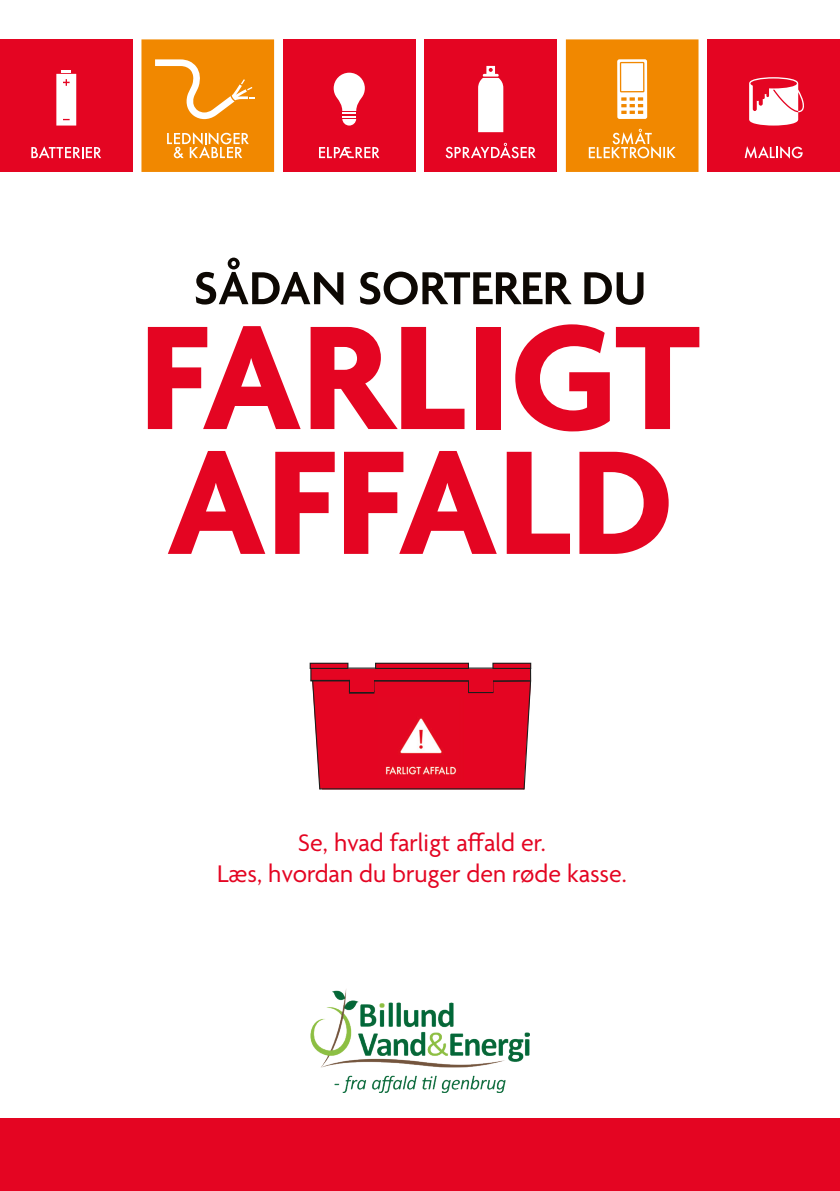
<style>
.page{position:relative;width:840px;height:1191px;background:#fff}
.page>*{position:absolute;margin:0;border:0;box-sizing:border-box;transform-origin:0 0}
.t1{font:700 160px "Agenda";color:#e40522}
.t2{font:600 50px "Agenda";color:#0d0803}
.t3{font:26px "Agenda";color:#e40522}
</style>
<div class="page">
<div style="left:0;top:1119px;width:839px;height:72px;background:#e40522"></div>
<div style="left:310px;top:663px;width:38px;height:5px;background:#e40522"></div>
<div style="left:309px;top:662px;width:39px;height:7px;border:1px solid #1d1d1b"></div>
<div style="left:375px;top:663px;width:93px;height:5px;background:#e40522"></div>
<div style="left:375px;top:662px;width:93px;height:7px;border:1px solid #1d1d1b"></div>
<svg style="left:310px;top:666px;width:221px;height:124px"></svg>
<img style="left:379px;top:697px;width:84px;height:85px">
<div style="left:492px;top:663px;width:38px;height:5px;background:#e40522"></div>
<div style="left:492px;top:662px;width:39px;height:7px;border:1px solid #1d1d1b"></div>
<div style="left:0;top:39px;width:132px;height:133px;background:#e40522"></div>
<svg style="left:31px;top:146px;width:70px;height:12px"></svg>
<svg style="left:56px;top:70px;width:20px;height:56px"></svg>
<div style="left:283px;top:39px;width:132px;height:133px;background:#e40522"></div>
<svg style="left:319px;top:147px;width:60px;height:11px"></svg>
<svg style="left:333px;top:73px;width:31px;height:53px"></svg>
<div style="left:707px;top:39px;width:132px;height:133px;background:#e40522"></div>
<svg style="left:744px;top:146px;width:58px;height:13px"></svg>
<svg style="left:749px;top:77px;width:55px;height:49px"></svg>
<div style="left:424px;top:39px;width:132px;height:133px;background:#e40522"></div>
<svg style="left:445px;top:143px;width:90px;height:15px"></svg>
<svg style="left:478px;top:66px;width:25px;height:66px"></svg>
<div style="left:565px;top:39px;width:133px;height:133px;background:#f18800"></div>
<svg style="left:588px;top:129px;width:87px;height:30px"></svg>
<svg style="left:617px;top:59px;width:29px;height:60px"></svg>
<div style="left:620px;top:63px;width:22px;height:28px;background:#fff"></div>
<div style="left:141px;top:39px;width:133px;height:133px;background:#f18800"></div>
<svg style="left:167px;top:132px;width:82px;height:26px"></svg>
<svg style="left:155px;top:59px;width:99px;height:60px"></svg>
<img style="left:310px;top:989px;width:219px;height:103px">
<p class="t2" style="left:193px;top:257px;width:454px">SÅDAN SORTERER DU</p>
<p class="t1" style="left:139px;top:279px;width:562px">FARLIGT</p>
<p class="t1" style="left:166px;top:404px;width:509px">AFFALD</p>
<p class="t3" style="left:298px;top:827px;width:249px">Se, hvad farligt affald er.</p>
<p class="t3" style="left:217px;top:858px;width:411px">Læs, hvordan du bruger den røde kasse.</p>
</div>
